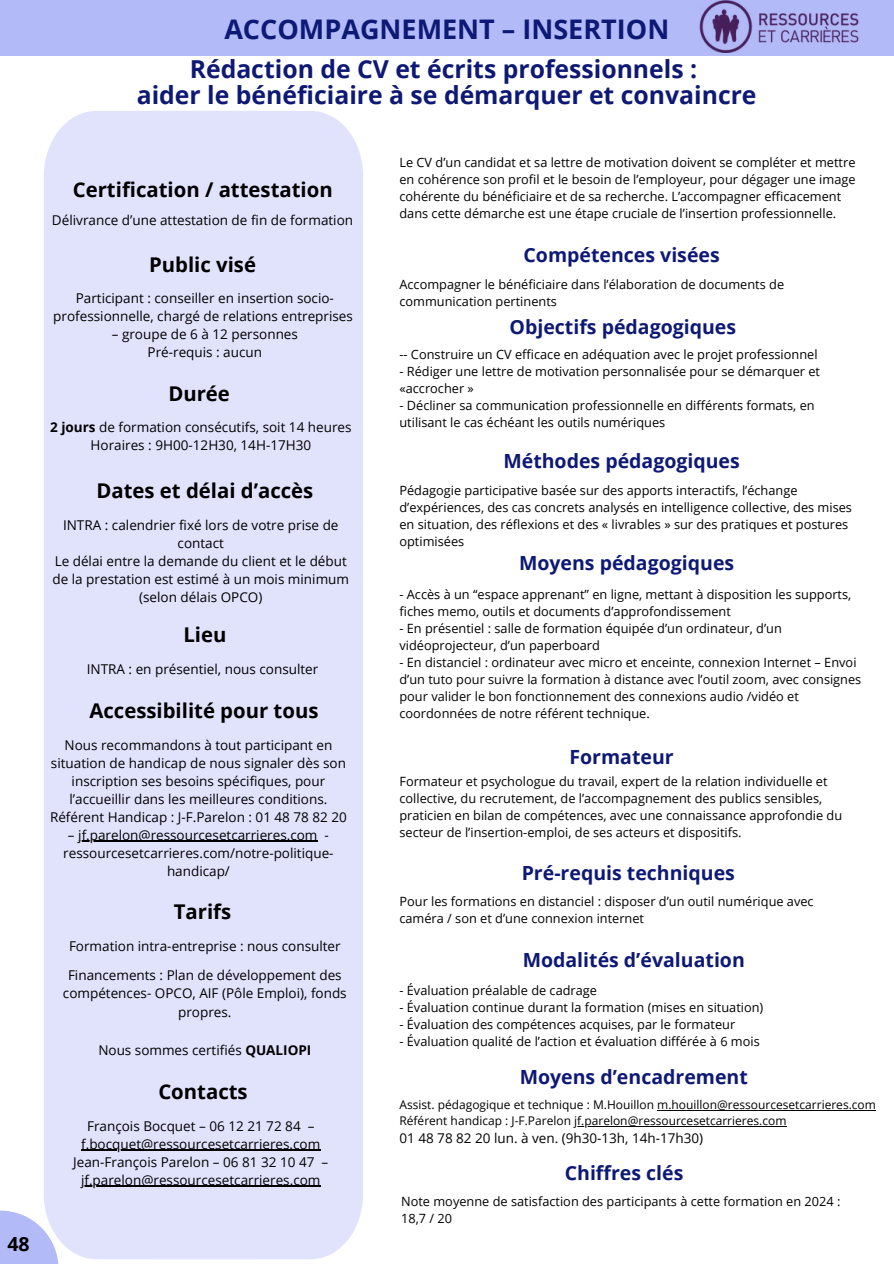
<style>
.page{position:relative;width:894px;height:1264px;background:#fff}
.page>*{position:absolute;margin:0;border:0;box-sizing:border-box;transform-origin:0 0}
.t1{font:700 27px "Open Sans";color:#0e1976}
.t2{font:700 24.75px/25.8px "Open Sans";color:#0e1976;text-align:center}
.t3{font:700 20.25px "Open Sans";color:#000}
.t4{font:700 19.5px "Open Sans";color:#0e1976}
.t5{font:700 19.5px "Open Sans";color:#000}
.t6{font:13.5px/18px "Open Sans";color:#000;text-align:center}
.t7{font:12.75px/17px "Open Sans";color:#000}
.t8{font:12px/15.9px "Open Sans";color:#000}
.s1{font-weight:700}
</style>
<div class="page">
<div style="left:0;top:0;width:893px;height:55px;background:#b3baf8"></div>
<img style="left:699px;top:1px;width:160px;height:52px">
<svg style="left:307px;top:111px;width:56px;height:1148px;background:#e3e5fd"></svg>
<div style="left:307px;top:126px;width:44px;height:1118px;background:#e1e3fd"></div>
<div style="left:44px;top:111px;width:263px;height:1148px;background:#e1e3fd"></div>
<div style="left:56px;top:126px;width:239px;height:1118px;background:#e1e3fd"></div>
<hr style="left:81px;top:1149px;width:239px;height:1px;background:#000">
<hr style="left:81px;top:1185px;width:239px;height:1px;background:#000">
<hr style="left:78px;top:840px;width:239px;height:1px;background:#000">
<svg style="left:0;top:1210px;width:59px;height:53px;fill:#b3baf8"></svg>
<hr style="left:657px;top:1110px;width:218px;height:1px;background:#000">
<hr style="left:574px;top:1126px;width:212px;height:1px;background:#000">
<h3 class="t5" style="left:7px;top:1229px;width:24px">48</h3>
<h1 class="t1" style="left:224px;top:10px;width:446px">ACCOMPAGNEMENT – INSERTION</h1>
<h2 class="t2" style="left:137px;top:56px;width:621px">Rédaction de CV et écrits professionnels :<br>aider le bénéficiaire à se démarquer et convaincre</h2>
<h3 class="t3" style="left:73px;top:175px;width:261px">Certification / attestation</h3>
<p class="t6" style="left:52px;top:211px;width:302px">Délivrance d’une attestation de fin de formation</p>
<h3 class="t3" style="left:149px;top:251px;width:108px">Public visé</h3>
<p class="t6" style="left:53px;top:288px;width:301px">Participant : conseiller en insertion socio&shy;professionnelle, chargé de relations entreprises</p>
<p class="t6" style="left:112px;top:324px;width:188px">– groupe de 6 à 12 personnes<br>Pré-requis : aucun</p>
<h3 class="t3" style="left:168px;top:379px;width:63px">Durée</h3>
<p class="t6" style="left:50px;top:418px;width:303px"><span class="s1">2 jours</span> de formation consécutifs, soit 14 heures<br>Horaires : 9H00-12H30, 14H-17H30</p>
<h3 class="t3" style="left:96px;top:476px;width:218px">Dates et délai d’accès</h3>
<p class="t6" style="left:52px;top:515px;width:298px">INTRA : calendrier fixé lors de votre prise de contact<br>Le délai entre la demande du client et le début de la prestation est estimé à un mois minimum (selon délais OPCO)</p>
<h3 class="t3" style="left:183px;top:620px;width:45px">Lieu</h3>
<p class="t6" style="left:87px;top:659px;width:233px">INTRA : en présentiel, nous consulter</p>
<h3 class="t3" style="left:89px;top:696px;width:230px">Accessibilité pour tous</h3>
<p class="t6" style="left:50px;top:735px;width:298px">Nous recommandons à tout participant en situation de handicap de nous signaler dès son inscription ses besoins spécifiques, pour l’accueillir dans les meilleures conditions.<br>Référent Handicap : J-F.Parelon : 01 48 78 82 20</p>
<p class="t6" style="left:63px;top:825px;width:272px">– jf.parelon@ressourcesetcarrieres.com - ressourcesetcarrieres.com/notre-politique&shy;handicap/</p>
<h3 class="t3" style="left:174px;top:897px;width:59px">Tarifs</h3>
<p class="t6" style="left:68px;top:931px;width:275px;line-height:28.8px;text-align:left">Formation intra-entreprise : nous consulter<br>Financements : Plan de développement des</p>
<p class="t6" style="left:63px;top:983px;width:285px;line-height:18.8px">compétences- OPCO, AIF (Pôle Emploi), fonds propres.</p>
<p class="t6" style="left:98px;top:1040px;width:214px">Nous sommes certifiés <span class="s1">QUALIOPI</span></p>
<h3 class="t3" style="left:158px;top:1077px;width:91px">Contacts</h3>
<p class="t6" style="left:73px;top:1116px;width:256px">François Bocquet – 06 12 21 72 84 – f.bocquet@ressourcesetcarrieres.com Jean-François Parelon – 06 81 32 10 47 – jf.parelon@ressourcesetcarrieres.com</p>
<p class="t7" style="left:399px;top:153px;width:457px">Le CV d’un candidat et sa lettre de motivation doivent se compléter et mettre en cohérence son profil et le besoin de l’employeur, pour dégager une image cohérente du bénéficiaire et de sa recherche. L’accompagner efficacement dans cette démarche est une étape cruciale de l’insertion professionnelle.</p>
<h3 class="t4" style="left:523px;top:241px;width:198px">Compétences visées</h3>
<p class="t7" style="left:399px;top:276px;width:386px">Accompagner le bénéficiaire dans l’élaboration de documents de communication pertinents</p>
<h3 class="t4" style="left:509px;top:313px;width:228px">Objectifs pédagogiques</h3>
<p class="t7" style="left:399px;top:346px;width:419px">-- Construire un CV efficace en adéquation avec le projet professionnel</p>
<p class="t7" style="left:399px;top:363px;width:422px">- Rédiger une lettre de motivation personnalisée pour se démarquer et «accrocher »</p>
<p class="t7" style="left:399px;top:397px;width:416px">- Décliner sa communication professionnelle en différents formats, en utilisant le cas échéant les outils numériques</p>
<h3 class="t4" style="left:503px;top:447px;width:238px">Méthodes pédagogiques</h3>
<p class="t7" style="left:399px;top:481px;width:454px">Pédagogie participative basée sur des apports interactifs, l’échange d’expériences, des cas concrets analysés en intelligence collective, des mises en situation, des réflexions et des « livrables » sur des pratiques et postures optimisées</p>
<h3 class="t4" style="left:519px;top:548px;width:216px">Moyens pédagogiques</h3>
<p class="t7" style="left:399px;top:586px;width:453px">- Accès à un “espace apprenant” en ligne, mettant à disposition les supports, fiches memo, outils et documents d’approfondissement</p>
<p class="t7" style="left:399px;top:620px;width:384px">- En présentiel : salle de formation équipée d’un ordinateur, d’un vidéoprojecteur, d’un paperboard</p>
<p class="t7" style="left:399px;top:654px;width:463px">- En distanciel : ordinateur avec micro et enceinte, connexion Internet – Envoi d’un tuto pour suivre la formation à distance avec l’outil zoom, avec consignes pour valider le bon fonctionnement des connexions audio /vidéo et coordonnées de notre référent technique.</p>
<h3 class="t4" style="left:569px;top:742px;width:106px">Formateur</h3>
<p class="t7" style="left:399px;top:772px;width:444px">Formateur et psychologue du travail, expert de la relation individuelle et collective, du recrutement, de l’accompagnement des publics sensibles, praticien en bilan de compétences, avec une connaissance approfondie du secteur de l’insertion-emploi, de ses acteurs et dispositifs.</p>
<h3 class="t4" style="left:521px;top:859px;width:215px">Pré-requis techniques</h3>
<p class="t7" style="left:399px;top:893px;width:415px">Pour les formations en distanciel : disposer d’un outil numérique avec caméra / son et d’une connexion internet</p>
<h3 class="t4" style="left:522px;top:946px;width:223px">Modalités d’évaluation</h3>
<p class="t7" style="left:399px;top:981px;width:199px">- Évaluation préalable de cadrage</p>
<p class="t7" style="left:399px;top:998px;width:365px">- Évaluation continue durant la formation (mises en situation)</p>
<p class="t7" style="left:399px;top:1015px;width:337px">- Évaluation des compétences acquises, par le formateur</p>
<p class="t7" style="left:399px;top:1032px;width:362px">- Évaluation qualité de l’action et évaluation différée à 6 mois</p>
<h3 class="t4" style="left:519px;top:1062px;width:229px">Moyens d’encadrement</h3>
<p class="t8" style="left:399px;top:1096px;width:478px">Assist. pédagogique et technique : M.Houillon m.houillon@ressourcesetcarrieres.com<br>Référent handicap : J-F.Parelon jf.parelon@ressourcesetcarrieres.com</p>
<p class="t6" style="left:399px;top:1128px;width:305px">01 48 78 82 20 lun. à ven. (9h30-13h, 14h-17h30)</p>
<h3 class="t4" style="left:564px;top:1158px;width:120px">Chiffres clés</h3>
<p class="t7" style="left:401px;top:1192px;width:440px">Note moyenne de satisfaction des participants à cette formation en 2024 :<br>18,7 / 20</p>
</div>
